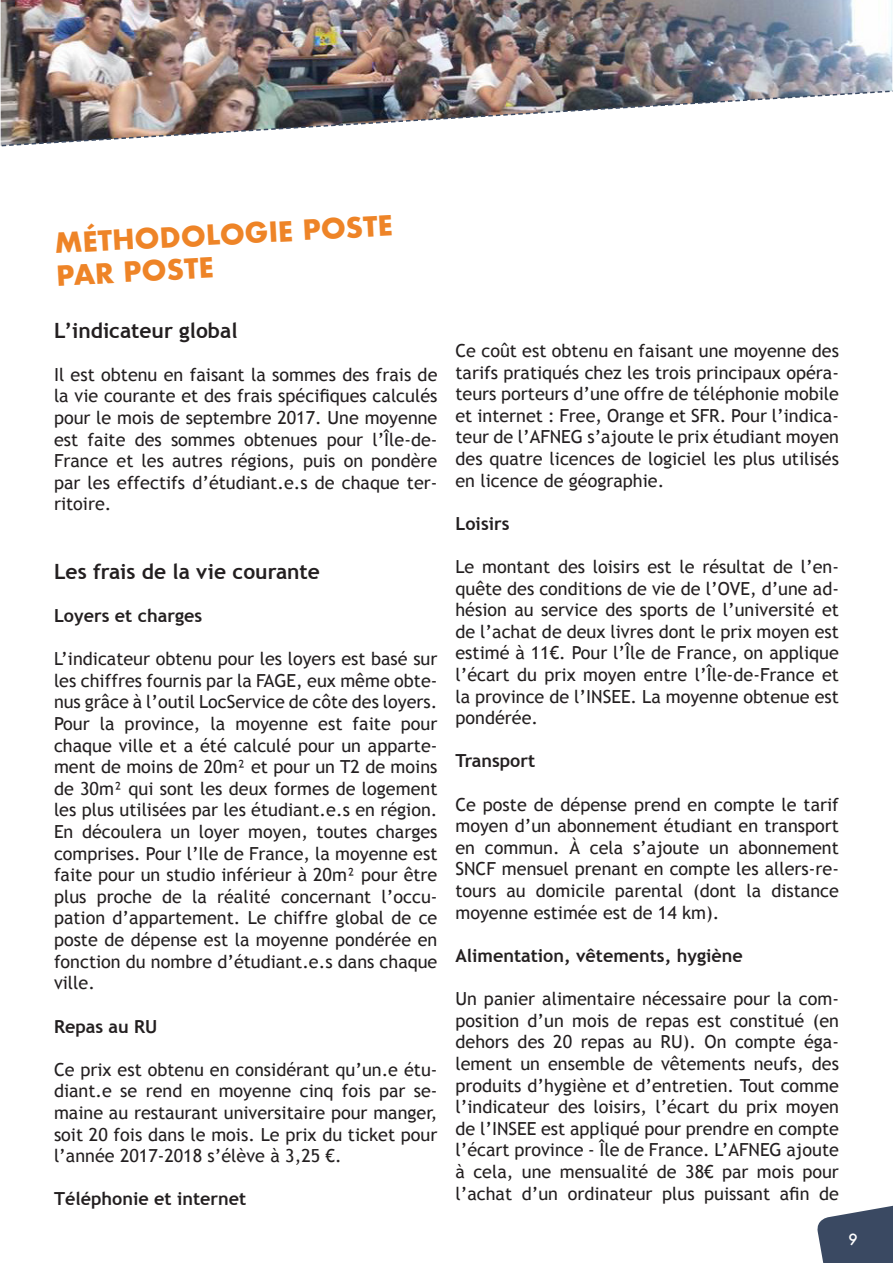
<style>
.page{position:relative;width:893px;height:1263px;background:#fff}
.page>*{position:absolute;margin:0;border:0;box-sizing:border-box;transform-origin:0 0}
._1__Titre{font:700 27px/32.4px "Futura";color:#ee8427}
._1_1_Sous-titre{font:700 21px "Trebuchet MS";color:#231f20}
.t1{font:18px/21.6px "Trebuchet MS";color:#231f20;text-align:justify}
.t2{font:700 18px "Trebuchet MS";color:#231f20}
.t3{font:500 15px "Futura";color:#fff}
</style>
<div class="page">
<img style="left:0;top:0;width:893px;height:147px">
<svg style="left:817px;top:1205px;width:76px;height:58px;background:#59667b"></svg>
<p class="_1__Titre" style="left:54px;top:227px;width:340px;rotate:-3deg">MÉTHODOLOGIE POSTE<br>PAR POSTE</p>
<p class="_1_1_Sous-titre" style="left:54px;top:317px;width:185px">L’indicateur global</p>
<p class="t1" style="left:54px;top:364px;width:385px">Il est obtenu en faisant la sommes des frais de la vie courante et des frais spécifiques calculés pour le mois de septembre 2017. Une moyenne est faite des sommes obtenues pour l’Île-de-France et les autres régions, puis on pondère par les effectifs d’étudiant.e.s de chaque ter&shy;ritoire.</p>
<p class="_1_1_Sous-titre" style="left:54px;top:558px;width:267px">Les frais de la vie courante</p>
<p class="t2" style="left:54px;top:604px;width:150px">Loyers et charges</p>
<p class="t1" style="left:54px;top:648px;width:385px">L’indicateur obtenu pour les loyers est basé sur les chiffres fournis par la FAGE, eux même obte&shy;nus grâce à l’outil LocService de côte des loyers.<br>Pour la province, la moyenne est faite pour chaque ville et a été calculé pour un apparte&shy;ment de moins de 20m² et pour un T2 de moins de 30m² qui sont les deux formes de logement les plus utilisées par les étudiant.e.s en région.<br>En découlera un loyer moyen, toutes charges comprises. Pour l’Ile de France, la moyenne est faite pour un studio inférieur à 20m² pour être plus proche de la réalité concernant l’occu&shy;pation d’appartement. Le chiffre global de ce poste de dépense est la moyenne pondérée en fonction du nombre d’étudiant.e.s dans chaque ville.</p>
<p class="t2" style="left:54px;top:1015px;width:105px">Repas au RU</p>
<p class="t1" style="left:54px;top:1059px;width:385px">Ce prix est obtenu en considérant qu’un.e étu&shy;diant.e se rend en moyenne cinq fois par se&shy;maine au restaurant universitaire pour manger, soit 20 fois dans le mois. Le prix du ticket pour l’année 2017-2018 s’élève à 3,25 €.</p>
<p class="t2" style="left:54px;top:1188px;width:194px">Téléphonie et internet</p>
<p class="t1" style="left:455px;top:340px;width:385px">Ce coût est obtenu en faisant une moyenne des tarifs pratiqués chez les trois principaux opéra&shy;teurs porteurs d’une offre de téléphonie mobile et internet : Free, Orange et SFR. Pour l’indica&shy;teur de l’AFNEG s’ajoute le prix étudiant moyen des quatre licences de logiciel les plus utilisés en licence de géographie.</p>
<p class="t2" style="left:455px;top:512px;width:56px">Loisirs</p>
<p class="t1" style="left:455px;top:556px;width:385px">Le montant des loisirs est le résultat de l’en&shy;quête des conditions de vie de l’OVE, d’une ad&shy;hésion au service des sports de l’université et de l’achat de deux livres dont le prix moyen est estimé à 11€. Pour l’Île de France, on applique l’écart du prix moyen entre l’Île-de-France et la province de l’INSEE. La moyenne obtenue est pondérée.</p>
<p class="t2" style="left:455px;top:750px;width:81px">Transport</p>
<p class="t1" style="left:455px;top:794px;width:385px">Ce poste de dépense prend en compte le tarif moyen d’un abonnement étudiant en transport en commun. À cela s’ajoute un abonnement SNCF mensuel prenant en compte les allers-re&shy;tours au domicile parental (dont la distance moyenne estimée est de 14 km).</p>
<p class="t2" style="left:455px;top:944px;width:289px">Alimentation, vêtements, hygiène</p>
<p class="t1" style="left:455px;top:988px;width:385px">Un panier alimentaire nécessaire pour la com&shy;position d’un mois de repas est constitué (en dehors des 20 repas au RU). On compte éga&shy;lement un ensemble de vêtements neufs, des produits d’hygiène et d’entretien. Tout comme l’indicateur des loisirs, l’écart du prix moyen de l’INSEE est appliqué pour prendre en compte l’écart province - Île de France. L’AFNEG ajoute à cela, une mensualité de 38€ par mois pour l’achat d’un ordinateur plus puissant afin de</p>
<p class="t3" style="left:848px;top:1229px;width:11px">9</p>
</div>
